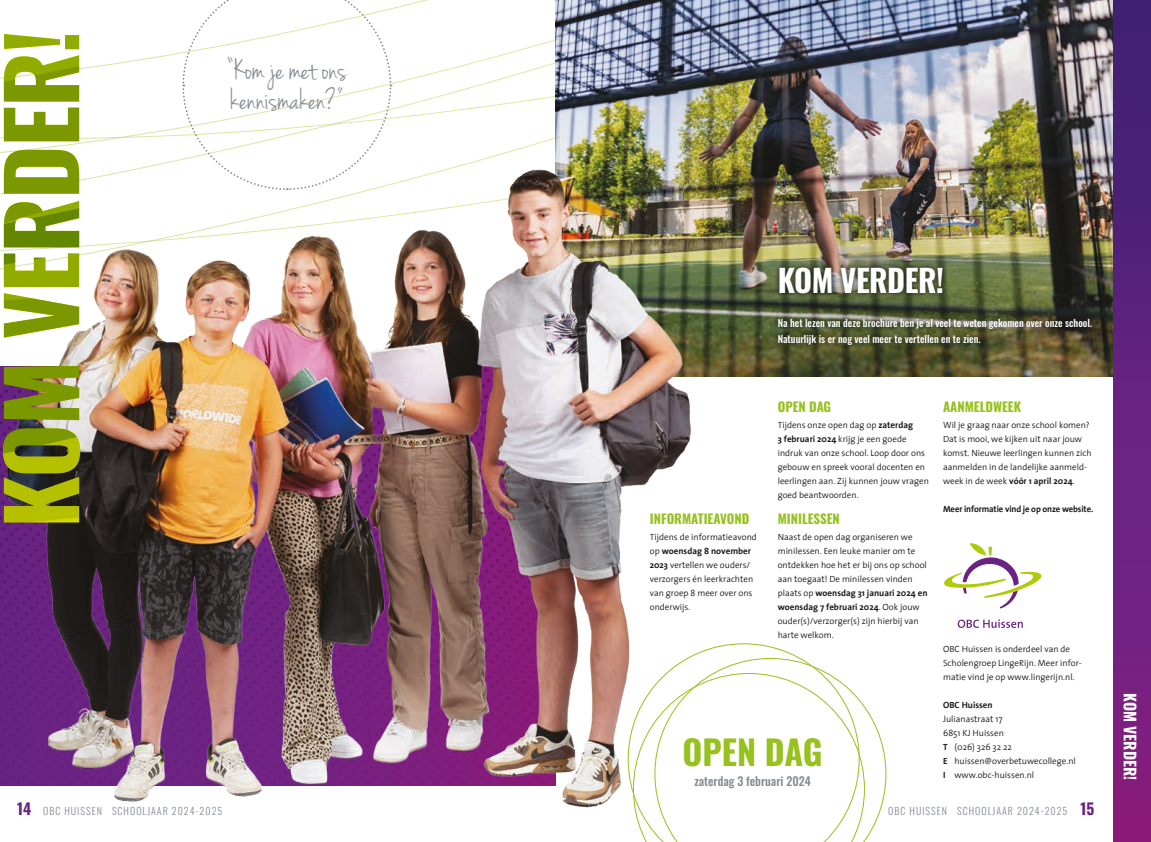
<style>
.page{position:relative;width:1151px;height:842px;background:#fff}
.page>*{position:absolute;margin:0;border:0;box-sizing:border-box;transform-origin:0 0}
.t1{font:700 34px "Oswald";color:#96c11f}
.t2{font:32px/30px "Jenna Sue";letter-spacing:.01em;color:#848890}
.t3{font:700 31.1px "Oswald";letter-spacing:-.015em;color:#fff}
.t4{font:700 15.6px "Oswald";color:#fff}
.t5{font:700 13px "Oswald";color:#96c11f}
.t6{font:500 12px "Oswald";color:#848890}
.t7{font:500 10px/16px "Oswald";color:#fff}
.t8{font:300 10px "Oswald";letter-spacing:.1em;color:#848890}
.t9{font:300 9px/14px "The Sans";color:#1d1d1b}
.t10{font:700 9px "The Sans";letter-spacing:-.015em;color:#1d1d1b}
.s1{font-weight:700;font-size:15.5px;color:#6a2383}
.s2{font-weight:700}
.s3{font-family:"The Sans Bold Caps";font-weight:400}
</style>
<div class="page">
<img style="left:560px;top:0;width:553px;height:376px">
<svg style="left:944px;top:543px;width:97px;height:65px"></svg>
<svg style="left:958px;top:619px;width:65px;height:9px"></svg>
<svg style="left:859px;top:699px;width:27px;height:143px"></svg>
<svg style="left:636px;top:643px;width:223px;height:199px"></svg>
<svg style="left:0;top:0;width:560px;height:251px"></svg>
<svg style="left:774px;top:262px;width:173px;height:37px;background:#494f38"></svg>
<svg style="left:773px;top:314px;width:324px;height:36px;background:#505133"></svg>
<div style="left:1113px;top:0;width:38px;height:842px;background:linear-gradient(to bottom,#3e2275,#892083)"></div>
<svg style="left:181px;top:0;width:211px;height:159px"></svg>
<img style="left:9px;top:159px;width:691px;height:659px">
<svg style="left:3px;top:34px;width:77px;height:488px"></svg>
<h2 class="t2" style="left:227px;top:57px;width:121px">“Kom je met ons kennismaken?”</h2>
<p class="t8" style="left:17px;top:802px;width:207px"><span class="s1">14</span> OBC HUISSEN SCHOOLJAAR 2024-2025</p>
<h3 class="t3" style="left:778px;top:264px;width:168px">KOM VERDER!</h3>
<p class="t7" style="left:778px;top:315px;width:316px">Na het lezen van deze brochure ben je al veel te weten gekomen over onze school.<br>Natuurlijk is er nog veel meer te vertellen en te zien.</p>
<h3 class="t5" style="left:650px;top:512px;width:101px">INFORMATIEAVOND</h3>
<p class="t9" style="left:650px;top:530px;width:109px">Tijdens de informatieavond op <span class="s2">woensdag 8 november<br>2023</span> vertellen we ouders/ verzorgers én leerkrachten van groep 8 meer over ons onderwijs.</p>
<h3 class="t5" style="left:778px;top:400px;width:55px">OPEN DAG</h3>
<p class="t9" style="left:778px;top:418px;width:153px">Tijdens onze open dag op <span class="s2">zaterdag<br>3 februari 2024</span> krijg je een goede indruk van onze school. Loop door ons gebouw en spreek vooral docenten en leerlingen aan. Zij kunnen jouw vragen goed beantwoorden.</p>
<h3 class="t5" style="left:778px;top:512px;width:64px">MINILESSEN</h3>
<p class="t9" style="left:778px;top:530px;width:151px">Naast de open dag organiseren we minilessen. Een leuke manier om te ontdekken hoe het er bij ons op school aan toegaat! De minilessen vinden plaats op <span class="s2">woensdag 31 januari 2024 en woensdag 7 februari 2024</span>. Ook jouw ouder(s)/verzorger(s) zijn hierbij van harte welkom.</p>
<h3 class="t5" style="left:943px;top:400px;width:80px">AANMELDWEEK</h3>
<p class="t9" style="left:943px;top:418px;width:150px">Wil je graag naar onze school komen?<br>Dat is mooi, we kijken uit naar jouw komst. Nieuwe leerlingen kunnen zich aanmelden in de landelijke aanmeld&shy;week in de week <span class="s2">vóór 1 april 2024</span>.</p>
<p class="t10" style="left:943px;top:501px;width:152px">Meer informatie vind je op onze website.</p>
<h1 class="t1" style="left:683px;top:734px;width:141px">OPEN DAG</h1>
<h3 class="t6" style="left:694px;top:774px;width:118px">zaterdag 3 februari 2024</h3>
<p class="t9" style="left:943px;top:642px;width:140px">OBC Huissen is onderdeel van de<br>Scholengroep LingeRijn. Meer infor&shy;matie vind je op www.lingerijn.nl.</p>
<p class="t10" style="left:943px;top:697px;width:51px">OBC Huissen</p>
<p class="t9" style="left:943px;top:712px;width:134px">Julianastraat 17<br>6851 KJ Huissen<br><span class="s3">T</span> (026) 326 32 22<br><span class="s3">E</span> huissen@overbetuwecollege.nl<br><span class="s3">I</span> www.obc-huissen.nl</p>
<p class="t8" style="left:888px;top:802px;width:208px">OBC HUISSEN SCHOOLJAAR 2024-2025 <span class="s1">15</span></p>
<h3 class="t4" style="left:1138px;top:693px;width:88px;rotate:90deg">KOM VERDER!</h3>
</div>
